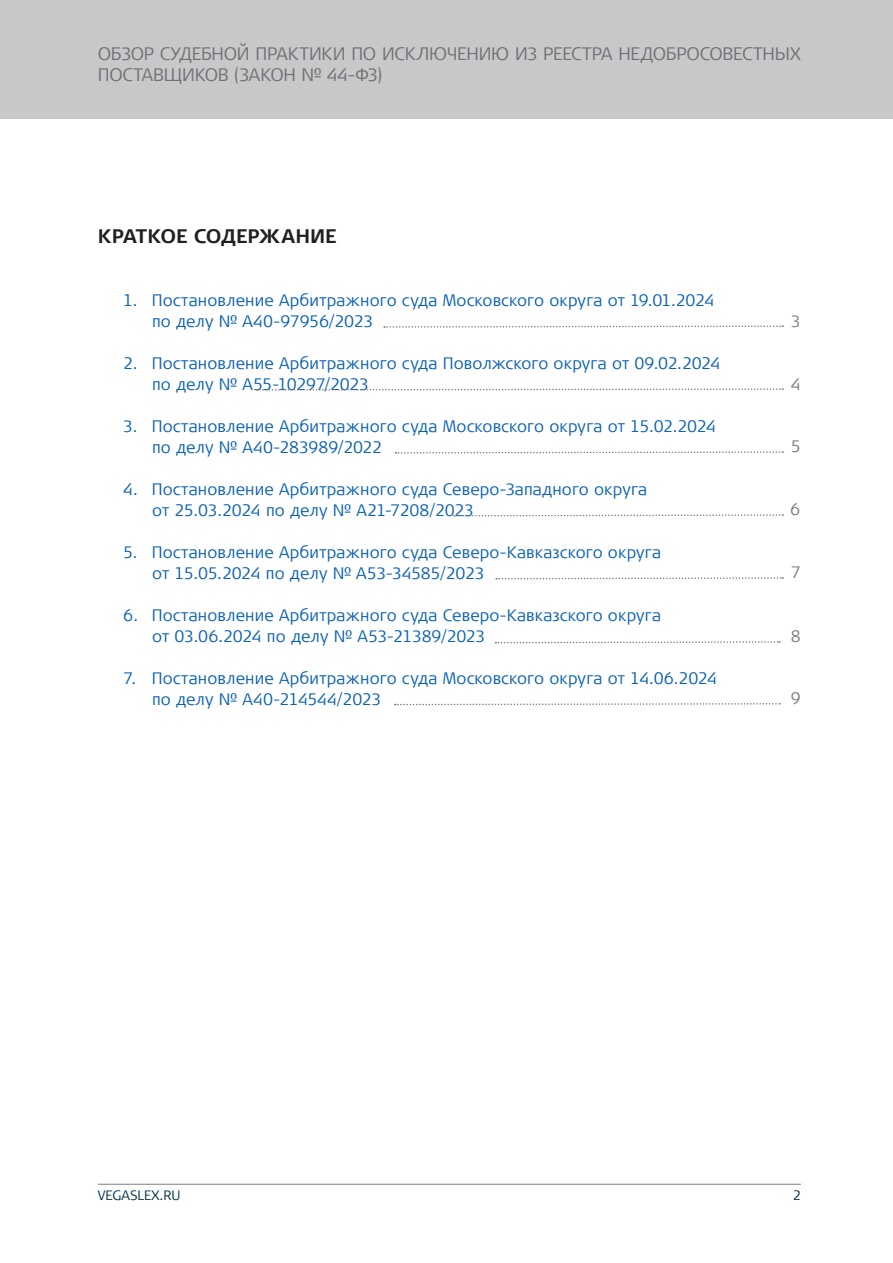
<style>
.page{position:relative;width:893px;height:1263px;background:#fff}
.page>*{position:absolute;margin:0;border:0;box-sizing:border-box;transform-origin:0 0}
.t1{font:700 19.5px "Signa Offc Pro";letter-spacing:-.005em;color:#231f20}
.t2{font:300 18px/21.6px "Signa Offc Pro";letter-spacing:-.015em;color:#6f7073}
.t3{font:300 16.5px/21px "Signa Offc Pro";letter-spacing:.005em;color:#0b61b3}
.t4{font:300 16.5px "Signa Offc Pro";color:#7a7c7f}
.t5{font:300 13.5px "Signa Offc Pro";color:#032d49}
</style>
<div class="page">
<div style="left:0;top:0;width:893px;height:119px;background:#c7c8ca"></div>
<hr style="left:98px;top:1184px;width:703px;height:1px;background:#797d7f">
<svg style="left:384px;top:325px;width:399px;height:3px"></svg>
<svg style="left:257px;top:388px;width:526px;height:3px"></svg>
<svg style="left:395px;top:451px;width:388px;height:3px"></svg>
<svg style="left:454px;top:514px;width:329px;height:3px"></svg>
<svg style="left:496px;top:577px;width:287px;height:3px"></svg>
<svg style="left:495px;top:641px;width:285px;height:3px"></svg>
<svg style="left:395px;top:703px;width:385px;height:3px"></svg>
<p class="t2" style="left:98px;top:42px;width:704px">ОБЗОР СУДЕБНОЙ ПРАКТИКИ ПО ИСКЛЮЧЕНИЮ ИЗ РЕЕСТРА НЕДОБРОСОВЕСТНЫХ<br>ПОСТАВЩИКОВ (ЗАКОН № 44-ФЗ)</p>
<p class="t1" style="left:98px;top:223px;width:240px">КРАТКОЕ СОДЕРЖАНИЕ</p>
<p class="t3" style="left:152px;top:289px;width:564px;text-indent:-29px">1. Постановление Арбитражного суда Московского округа от 19.01.2024 по делу № А40-97956/2023</p>
<p class="t3" style="left:152px;top:352px;width:570px;text-indent:-29px">2. Постановление Арбитражного суда Поволжского округа от 09.02.2024 по делу № А55-10297/2023</p>
<p class="t3" style="left:152px;top:415px;width:566px;text-indent:-29px">3. Постановление Арбитражного суда Московского округа от 15.02.2024 по делу № А40-283989/2022</p>
<p class="t3" style="left:152px;top:478px;width:497px;text-indent:-29px">4. Постановление Арбитражного суда Северо-Западного округа от 25.03.2024 по делу № А21-7208/2023</p>
<p class="t3" style="left:152px;top:541px;width:511px;text-indent:-29px">5. Постановление Арбитражного суда Северо-Кавказского округа от 15.05.2024 по делу № А53-34585/2023</p>
<p class="t3" style="left:152px;top:604px;width:511px;text-indent:-29px">6. Постановление Арбитражного суда Северо-Кавказского округа от 03.06.2024 по делу № А53-21389/2023</p>
<p class="t3" style="left:152px;top:667px;width:567px;text-indent:-29px">7. Постановление Арбитражного суда Московского округа от 14.06.2024 по делу № А40-214544/2023</p>
<p class="t4" style="left:791px;top:309px;width:11px">3</p>
<p class="t4" style="left:791px;top:372px;width:11px">4</p>
<p class="t4" style="left:791px;top:435px;width:11px">5</p>
<p class="t4" style="left:790px;top:498px;width:11px">6</p>
<p class="t4" style="left:791px;top:561px;width:11px">7</p>
<p class="t4" style="left:791px;top:625px;width:11px">8</p>
<p class="t4" style="left:791px;top:687px;width:11px">9</p>
<p class="t5" style="left:98px;top:1186px;width:84px">VEGASLEX.RU</p>
<p class="t5" style="left:793px;top:1185px;width:10px">2</p>
</div>
